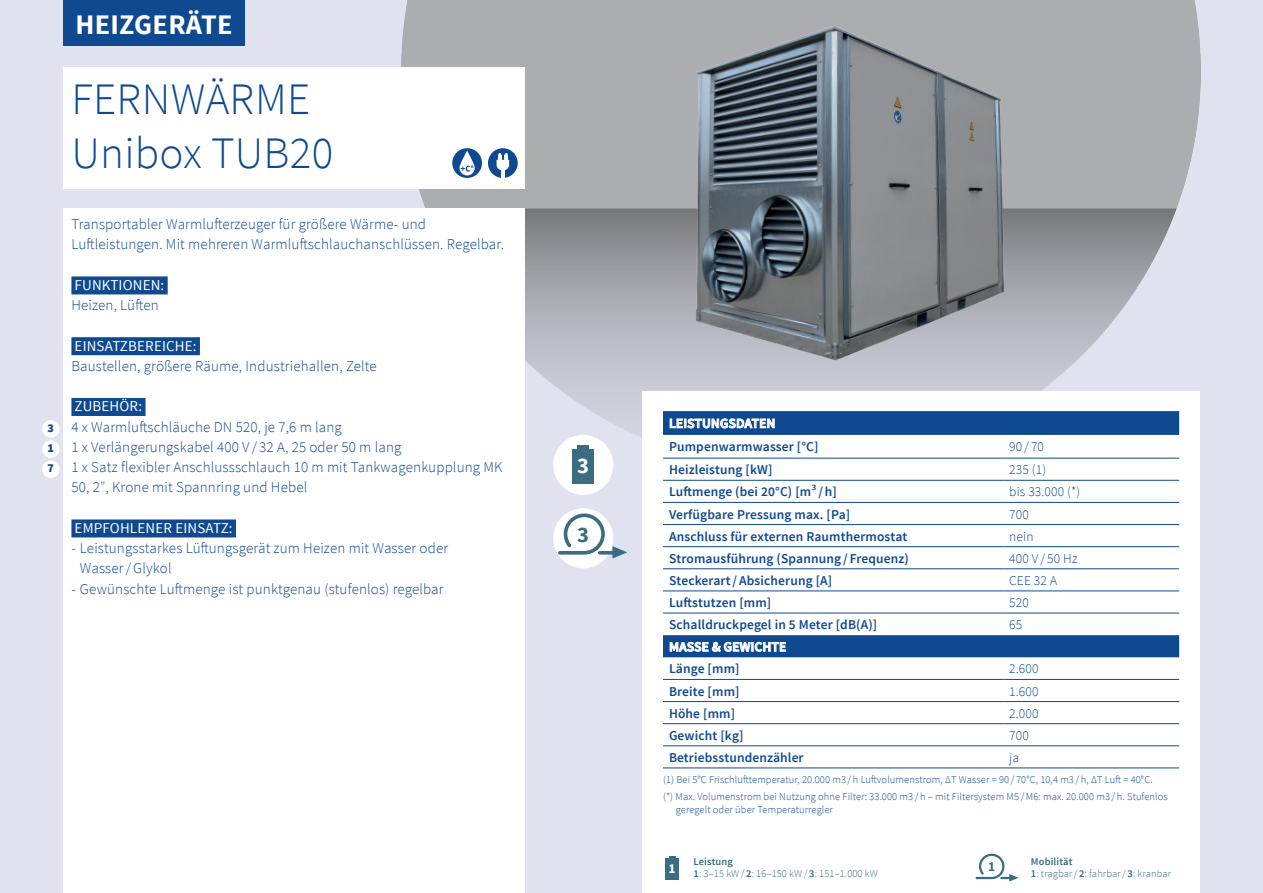
<style>
.page{position:relative;width:1263px;height:893px;background:#e0e3ef}
.page>*{position:absolute;margin:0;border:0;box-sizing:border-box;transform-origin:0 0}
.t1{font:300 45px/54px "Source Sans Pro";letter-spacing:.005em;color:#0f498f}
.t2{font:700 28.2px "Source Sans Pro";letter-spacing:.01em;color:#fff}
.t3{font:700 22.5px "Source Sans Pro";color:#fff}
.t4{font:700 22.5px "Source Sans Pro";color:#3a6d81}
.t5{font:300 15px/20.2px "Source Sans Pro";letter-spacing:.01em;color:#0f498f}
.t6{font:15px "Source Sans Pro";letter-spacing:.01em;color:#fff}
.t7{font:600 13.5px "Source Sans Pro";letter-spacing:.01em;color:#0f498f}
.t8{font:300 13.5px "Source Sans Pro";letter-spacing:.01em;color:#0f498f}
.t9{font:600 13.5px "Source Sans Pro";letter-spacing:.01em;color:#fff}
.t10{font:700 13.5px "Source Sans Pro";color:#fff}
.t11{font:700 13.5px "Source Sans Pro";color:#3a6d81}
.t12{font:900 12px "Source Sans Pro";color:#0f498f}
.t13{font:300 10.5px/16.8px "Source Sans Pro";letter-spacing:.01em;color:#0f498f}
.t14{font:300 10.5px/12.6px "Source Sans Pro";letter-spacing:.01em;color:#3a6d81}
.s1{font-weight:600}
</style>
<div class="page">
<img style="left:402px;top:0;width:798px;height:470px">
<div style="left:63px;top:67px;width:461px;height:122px;background:#fff"></div>
<div style="left:63px;top:209px;width:461px;height:684px;background:#fff"></div>
<div style="left:642px;top:391px;width:558px;height:502px;background:#fff"></div>
<div style="left:63px;top:0;width:182px;height:46px;background:#0f498f"></div>
<div style="left:553px;top:435px;width:60px;height:60px;background:#fff;border-radius:50%"></div>
<div style="left:572px;top:449px;width:22px;height:35px;background:#3a6d81"></div>
<div style="left:578px;top:445px;width:11px;height:5px;background:#3a6d81"></div>
<div style="left:553px;top:508px;width:60px;height:60px;background:#fff;border-radius:50%"></div>
<svg style="left:556px;top:512px;width:71px;height:46px"></svg>
<img style="left:662px;top:0;width:377px;height:381px">
<div style="left:71px;top:276px;width:97px;height:18px;background:#0f498f"></div>
<div style="left:71px;top:337px;width:129px;height:18px;background:#0f498f"></div>
<div style="left:71px;top:398px;width:75px;height:18px;background:#0f498f"></div>
<div style="left:71px;top:519px;width:165px;height:18px;background:#0f498f"></div>
<hr style="left:663px;top:411px;width:340px;height:1px;background:#0f498f">
<hr style="left:1003px;top:411px;width:176px;height:1px;background:#0f498f">
<hr style="left:663px;top:458px;width:340px;height:1px;background:#0f498f">
<hr style="left:1003px;top:458px;width:176px;height:1px;background:#0f498f">
<hr style="left:663px;top:480px;width:340px;height:1px;background:#0f498f">
<hr style="left:1003px;top:480px;width:176px;height:1px;background:#0f498f">
<hr style="left:663px;top:502px;width:340px;height:1px;background:#0f498f">
<hr style="left:1003px;top:502px;width:176px;height:1px;background:#0f498f">
<hr style="left:663px;top:524px;width:340px;height:1px;background:#0f498f">
<hr style="left:1003px;top:524px;width:176px;height:1px;background:#0f498f">
<hr style="left:663px;top:568px;width:340px;height:1px;background:#0f498f">
<hr style="left:1003px;top:568px;width:176px;height:1px;background:#0f498f">
<hr style="left:663px;top:591px;width:340px;height:1px;background:#0f498f">
<hr style="left:1003px;top:591px;width:176px;height:1px;background:#0f498f">
<hr style="left:663px;top:546px;width:340px;height:1px;background:#0f498f">
<hr style="left:1003px;top:546px;width:176px;height:1px;background:#0f498f">
<hr style="left:663px;top:613px;width:340px;height:1px;background:#0f498f">
<hr style="left:1003px;top:613px;width:176px;height:1px;background:#0f498f">
<hr style="left:663px;top:679px;width:340px;height:1px;background:#0f498f">
<hr style="left:1003px;top:679px;width:176px;height:1px;background:#0f498f">
<hr style="left:663px;top:701px;width:340px;height:1px;background:#0f498f">
<hr style="left:1003px;top:701px;width:176px;height:1px;background:#0f498f">
<hr style="left:663px;top:723px;width:340px;height:1px;background:#0f498f">
<hr style="left:1003px;top:723px;width:176px;height:1px;background:#0f498f">
<hr style="left:663px;top:745px;width:340px;height:1px;background:#0f498f">
<hr style="left:1003px;top:745px;width:176px;height:1px;background:#0f498f">
<hr style="left:663px;top:768px;width:340px;height:1px;background:#0f498f">
<hr style="left:1003px;top:768px;width:176px;height:1px;background:#0f498f">
<svg style="left:663px;top:412px;width:516px;height:23px;background:#1b5294"></svg>
<svg style="left:663px;top:635px;width:516px;height:22px;background:#1e5496"></svg>
<svg style="left:452px;top:148px;width:30px;height:30px"></svg>
<svg style="left:459px;top:151px;width:16px;height:24px"></svg>
<svg style="left:461px;top:165px;width:12px;height:7px"></svg>
<div style="left:488px;top:148px;width:30px;height:30px;background:#0f498f;border-radius:50%"></div>
<svg style="left:497px;top:153px;width:12px;height:25px"></svg>
<div style="left:42px;top:420px;width:18px;height:18px;background:#fff;border-radius:50%"></div>
<div style="left:42px;top:460px;width:18px;height:18px;background:#fff;border-radius:50%"></div>
<div style="left:42px;top:440px;width:18px;height:18px;background:#fff;border-radius:50%"></div>
<div style="left:665px;top:858px;width:14px;height:21px;background:#3a6d81"></div>
<svg style="left:669px;top:856px;width:7px;height:2px"></svg>
<svg style="left:975px;top:853px;width:43px;height:29px"></svg>
<h2 class="t2" style="left:75px;top:7px;width:159px">HEIZGERÄTE</h2>
<h1 class="t1" style="left:71px;top:72px;width:263px">FERNWÄRME<br>Unibox TUB20</h1>
<p class="t12" style="left:47px;top:420px;width:8px">3</p>
<p class="t12" style="left:47px;top:461px;width:8px">7</p>
<p class="t12" style="left:47px;top:440px;width:8px">1</p>
<p class="t5" style="left:71px;top:214px;width:434px">Transportabler Warmlufterzeuger für größere Wärme- und<br>Luftleistungen. Mit mehreren Warmluftschlauchanschlüssen. Regelbar.</p>
<p class="t6" style="left:75px;top:276px;width:91px">FUNKTIONEN:</p>
<p class="t5" style="left:71px;top:295px;width:89px">Heizen, Lüften</p>
<p class="t6" style="left:75px;top:336px;width:123px">EINSATZBEREICHE:</p>
<p class="t5" style="left:71px;top:356px;width:307px">Baustellen, größere Räume, Industriehallen, Zelte</p>
<p class="t6" style="left:75px;top:397px;width:69px">ZUBEHÖR:</p>
<p class="t5" style="left:71px;top:417px;width:433px">4 x Warmluftschläuche DN 520, je 7,6 m lang<br>1 x Verlängerungskabel 400 V / 32 A, 25 oder 50 m lang<br>1 x Satz flexibler Anschlussschlauch 10 m mit Tankwagenkupplung MK 50, 2″, Krone mit Spannring und Hebel</p>
<p class="t6" style="left:75px;top:519px;width:160px">EMPFOHLENER EINSATZ:</p>
<p class="t5" style="left:80px;top:538px;width:370px;text-indent:-9px">- Leistungsstarkes Lüftungsgerät zum Heizen mit Wasser oder<br>Wasser/Glykol</p>
<p class="t5" style="left:71px;top:579px;width:374px">- Gewünschte Luftmenge ist punktgenau (stufenlos) regelbar</p>
<h3 class="t3" style="left:577px;top:451px;width:13px">3</h3>
<h3 class="t4" style="left:577px;top:520px;width:13px">3</h3>
<p class="t9" style="left:669px;top:415px;width:108px">LEISTUNGSDATEN</p>
<p class="t7" style="left:669px;top:438px;width:151px">Pumpenwarmwasser [°C]</p>
<p class="t8" style="left:1009px;top:438px;width:36px">90/70</p>
<p class="t7" style="left:669px;top:461px;width:105px">Heizleistung [kW]</p>
<p class="t8" style="left:1009px;top:462px;width:38px">235 (1)</p>
<p class="t7" style="left:669px;top:483px;width:169px">Luftmenge (bei 20°C) [m³/ h]</p>
<p class="t8" style="left:1009px;top:484px;width:73px">bis 33.000 (*)</p>
<p class="t7" style="left:669px;top:505px;width:183px">Verfügbare Pressung max. [Pa]</p>
<p class="t8" style="left:1009px;top:506px;width:21px">700</p>
<p class="t7" style="left:669px;top:528px;width:240px">Anschluss für externen Raumthermostat</p>
<p class="t8" style="left:1009px;top:528px;width:26px">nein</p>
<p class="t7" style="left:669px;top:550px;width:241px">Stromausführung (Spannung / Frequenz)</p>
<p class="t8" style="left:1009px;top:550px;width:70px">400 V / 50 Hz</p>
<p class="t7" style="left:669px;top:572px;width:165px">Steckerart/ Absicherung [A]</p>
<p class="t8" style="left:1009px;top:572px;width:49px">CEE 32 A</p>
<p class="t7" style="left:669px;top:594px;width:104px">Luftstutzen [mm]</p>
<p class="t8" style="left:1009px;top:594px;width:21px">520</p>
<p class="t7" style="left:669px;top:616px;width:210px">Schalldruckpegel in 5 Meter [dB(A)]</p>
<p class="t8" style="left:1009px;top:616px;width:15px">65</p>
<p class="t9" style="left:669px;top:638px;width:119px">MASSE &amp; GEWICHTE</p>
<p class="t7" style="left:669px;top:660px;width:72px">Länge [mm]</p>
<p class="t8" style="left:1009px;top:661px;width:31px">2.600</p>
<p class="t7" style="left:669px;top:682px;width:72px">Breite [mm]</p>
<p class="t8" style="left:1009px;top:683px;width:31px">1.600</p>
<p class="t7" style="left:669px;top:705px;width:68px">Höhe [mm]</p>
<p class="t8" style="left:1009px;top:705px;width:31px">2.000</p>
<p class="t7" style="left:669px;top:727px;width:76px">Gewicht [kg]</p>
<p class="t8" style="left:1009px;top:727px;width:21px">700</p>
<p class="t7" style="left:669px;top:749px;width:136px">Betriebsstundenzähler</p>
<p class="t8" style="left:1009px;top:749px;width:11px">ja</p>
<p class="t13" style="left:663px;top:771px;width:506px">(1) Bei 5°C Frischlufttemperatur, 20.000 m3 / h Luftvolumenstrom, ΔT Wasser = 90 / 70°C, 10,4 m3 / h, ΔT Luft = 40°C.<br>(*) Max. Volumenstrom bei Nutzung ohne Filter: 33.000 m3 / h – mit Filtersystem M5 / M6: max. 20.000 m3 / h. Stufenlos</p>
<p class="t13" style="left:676px;top:801px;width:159px">geregelt oder über Temperaturregler</p>
<p class="t10" style="left:668px;top:860px;width:9px">1</p>
<p class="t14" style="left:693px;top:855px;width:186px"><span class="s1">Leistung<br>1</span>: 3–15 kW/ <span class="s1">2</span>: 16–150 kW/ <span class="s1">3</span>: 151–1.000 kW</p>
<p class="t11" style="left:988px;top:858px;width:9px">1</p>
<p class="t14" style="left:1031px;top:855px;width:142px"><span class="s1">Mobilität<br>1</span>: tragbar/ <span class="s1">2</span>: fahrbar/ <span class="s1">3</span>: kranbar</p>
</div>
